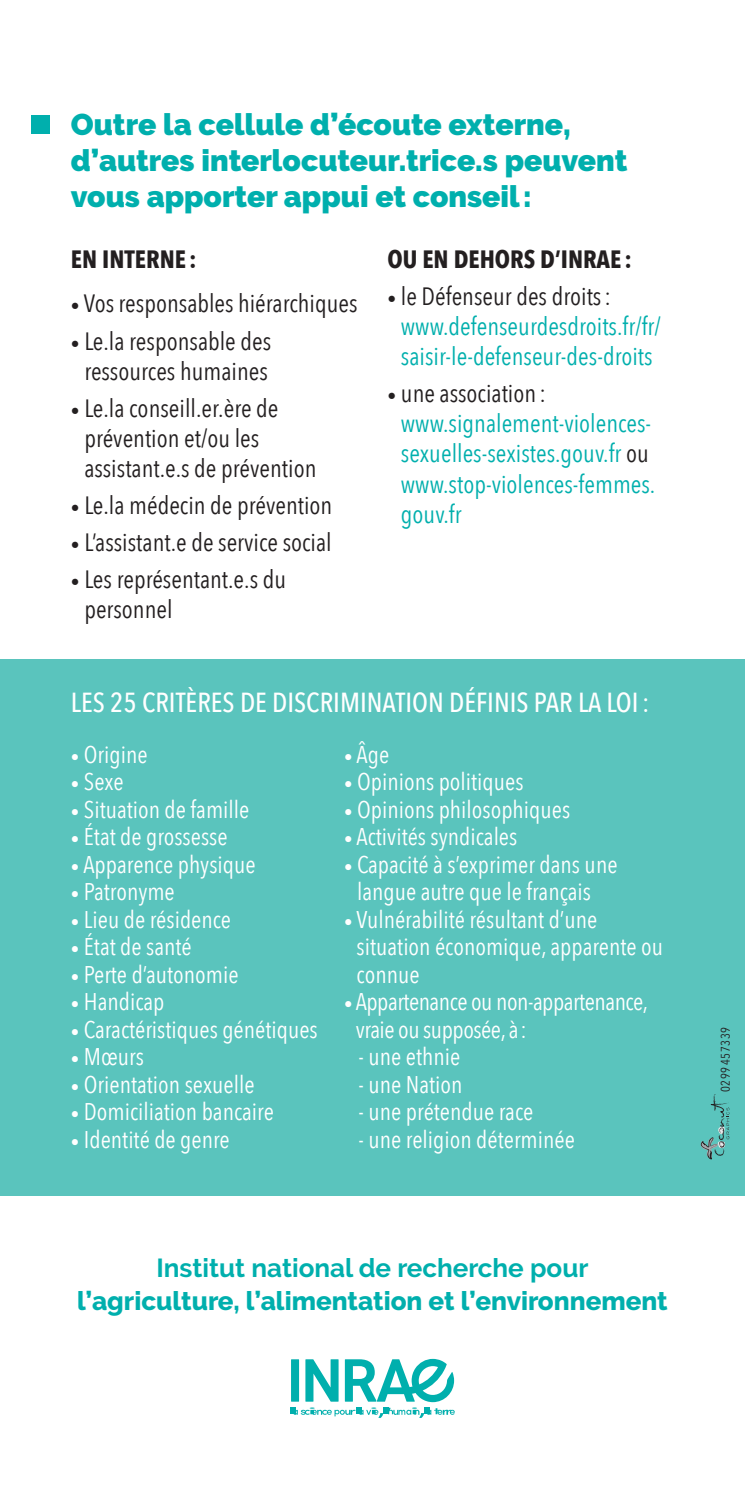
<style>
.page{position:relative;width:745px;height:1489px;background:#fff}
.page>*{position:absolute;margin:0;border:0;box-sizing:border-box;transform-origin:0 0}
.t1{font:900 30px/36px "Raleway";color:#00afad}
.t2{font:500 27.5px "Avenir Next Condensed";color:#fff}
.t3{font:800 26px "Raleway";color:#00afad}
.t4{font:700 26px "Raleway";color:#00afad}
.t5{font:25px/30px "Avenir Next Condensed";color:#231f20}
.t6{font:25px/30px "Avenir Next Condensed";color:#00afad}
.t7{font:700 25px "Avenir Next Condensed";color:#231f20}
.t8{font:24px/27.5px "Avenir Next Condensed";color:#fff;text-align:center}
.t9{font:24px/27.5px "Avenir Next Condensed";letter-spacing:-.02em;color:#fff}
.t10{font:12.5px "Avenir Next Condensed";color:#231f20}
.s1{font-size:17.5px}
.s2{font-size:17.5px;color:#231f20}
.s3{color:#231f20}
.s4{font-size:17px}
</style>
<div class="page">
<div style="left:0;top:659px;width:744px;height:536px;background:#5ac4bd"></div>
<svg style="left:290px;top:1407px;width:164px;height:10px"></svg>
<div style="left:291px;top:1359px;width:8px;height:42px;background:#00afad"></div>
<svg style="left:305px;top:1359px;width:33px;height:42px"></svg>
<svg style="left:344px;top:1358px;width:110px;height:43px"></svg>
<svg style="left:700px;top:1094px;width:28px;height:65px"></svg>
<div style="left:31px;top:116px;width:19px;height:18px;background:#00afad"></div>
<p class="t1" style="left:71px;top:106px;width:557px">Outre la cellule d’écoute externe, d’autres interlocuteur.trice.s peuvent vous apporter appui et conseil:</p>
<p class="t7" style="left:71px;top:244px;width:127px">EN INTERNE :</p>
<p class="t5" style="left:71px;top:287px;width:288px"><span class="s1">•</span> Vos responsables hiérarchiques</p>
<p class="t5" style="left:71px;top:324px;width:202px;text-align:center"><span class="s1">•</span> Le.la responsable des ressources humaines</p>
<p class="t5" style="left:84px;top:391px;width:233px;text-indent:-13px"><span class="s1">•</span> Le.la conseill.er.ère de prévention et/ou les assistant.e.s de prévention</p>
<p class="t5" style="left:71px;top:489px;width:263px"><span class="s1">•</span> Le.la médecin de prévention</p>
<p class="t5" style="left:71px;top:526px;width:262px"><span class="s1">•</span> L’assistant.e de service social</p>
<p class="t5" style="left:84px;top:563px;width:203px;text-indent:-13px"><span class="s1">•</span> Les représentant.e.s du personnel</p>
<p class="t7" style="left:387px;top:244px;width:246px">OU EN DEHORS D’INRAE :</p>
<p class="t6" style="left:400px;top:280px;width:261px;text-indent:-13px"><span class="s2">•</span> <span class="s3">le Défenseur des droits: </span>www.defenseurdesdroits.fr/fr/ saisir-le-defenseur-des-droits</p>
<p class="t6" style="left:400px;top:377px;width:256px;text-indent:-13px"><span class="s2">•</span> <span class="s3">une association : </span>www.signalement-violences&shy;sexuelles-sexistes.gouv.fr <span class="s3">ou </span>www.stop-violences-femmes. gouv.fr</p>
<p class="t2" style="left:71px;top:685px;width:579px">LES 25 CRITÈRES DE DISCRIMINATION DÉFINIS PAR LA LOI:</p>
<p class="t8" style="left:71px;top:739px;width:78px"><span class="s4">•</span> Origine</p>
<p class="t8" style="left:71px;top:767px;width:54px"><span class="s4">•</span> Sexe</p>
<p class="t8" style="left:71px;top:794px;width:180px"><span class="s4">•</span> Situation de famille</p>
<p class="t8" style="left:71px;top:822px;width:158px"><span class="s4">•</span> État de grossesse</p>
<p class="t8" style="left:71px;top:849px;width:186px"><span class="s4">•</span> Apparence physique</p>
<p class="t8" style="left:71px;top:877px;width:105px"><span class="s4">•</span> Patronyme</p>
<p class="t8" style="left:71px;top:904px;width:162px"><span class="s4">•</span> Lieu de résidence</p>
<p class="t8" style="left:71px;top:932px;width:122px"><span class="s4">•</span> État de santé</p>
<p class="t8" style="left:71px;top:959px;width:169px"><span class="s4">•</span> Perte d’autonomie</p>
<p class="t8" style="left:71px;top:987px;width:95px"><span class="s4">•</span> Handicap</p>
<p class="t8" style="left:71px;top:1014px;width:248px"><span class="s4">•</span> Caractéristiques génétiques</p>
<p class="t8" style="left:71px;top:1042px;width:75px"><span class="s4">•</span> Mœurs</p>
<p class="t8" style="left:71px;top:1069px;width:185px"><span class="s4">•</span> Orientation sexuelle</p>
<p class="t8" style="left:71px;top:1097px;width:204px"><span class="s4">•</span> Domiciliation bancaire</p>
<p class="t8" style="left:71px;top:1124px;width:160px"><span class="s4">•</span> Identité de genre</p>
<p class="t8" style="left:344px;top:739px;width:47px"><span class="s4">•</span> Âge</p>
<p class="t8" style="left:344px;top:767px;width:181px"><span class="s4">•</span> Opinions politiques</p>
<p class="t8" style="left:344px;top:794px;width:227px"><span class="s4">•</span> Opinions philosophiques</p>
<p class="t8" style="left:344px;top:822px;width:175px"><span class="s4">•</span> Activités syndicales</p>
<p class="t8" style="left:344px;top:849px;width:275px"><span class="s4">•</span> Capacité à s’exprimer dans une langue autre que le français</p>
<p class="t8" style="left:356px;top:904px;width:308px;text-align:left;text-indent:-12px"><span class="s4">•</span> Vulnérabilité résultant d’une situation économique, apparente ou connue</p>
<p class="t9" style="left:355px;top:987px;width:293px;text-indent:-12px"><span class="s4">•</span> Appartenance ou non-appartenance, vraie ou supposée, à:</p>
<p class="t8" style="left:358px;top:1042px;width:103px">- une ethnie</p>
<p class="t8" style="left:358px;top:1069px;width:105px">- une Nation</p>
<p class="t8" style="left:358px;top:1097px;width:176px">- une prétendue race</p>
<p class="t8" style="left:358px;top:1124px;width:218px">- une religion déterminée</p>
<p class="t4" style="left:156px;top:1253px;width:433px">Institut national de recherche pour</p>
<p class="t3" style="left:77px;top:1285px;width:591px">l’agriculture, l’alimentation et l’environnement</p>
<p class="t10" style="left:714px;top:1091px;width:67px;rotate:-90deg">02 99 45 73 39</p>
</div>
